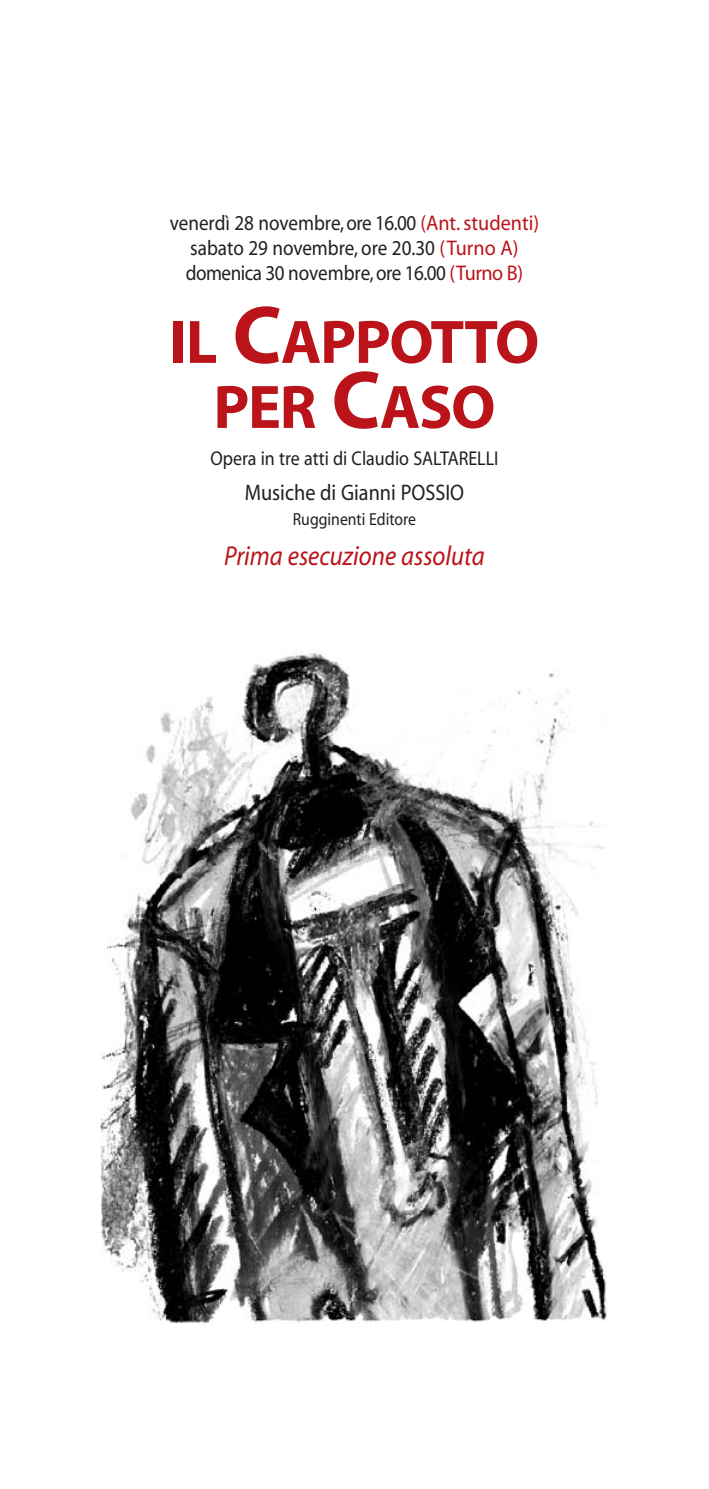
<style>
.page{position:relative;width:709px;height:1489px;background:#fff}
.page>*{position:absolute;margin:0;border:0;box-sizing:border-box;transform-origin:0 0}
.t1{font:700 62px/65px "Myriad";letter-spacing:-.02em;color:#ba1319;text-align:center}
.t2{font:italic 27.5px "Myriad";color:#ba1319;scale:.9 1}
.t3{font:22.5px "Myriad";color:#231f20;scale:.9 1}
.t4{font:21.25px/25px "Myriad";color:#231f20;text-align:center;scale:.9 1}
.t5{font:20px "Myriad";color:#231f20;scale:.9 1}
.t6{font:17.5px "Myriad";color:#231f20;scale:.9 1}
.s1{color:#ba1319}
.s2{font-size:82.5px}
</style>
<div class="page">
<img style="left:100px;top:652px;width:507px;height:670px">
<p class="t4" style="left:170px;top:212px;width:412px">venerdì 28 novembre, ore 16.00 <span class="s1">(Ant. studenti) </span>sabato 29 novembre, ore 20.30 <span class="s1">(Turno A) </span>domenica 30 novembre, ore 16.00 <span class="s1">(Turno B)</span></p>
<h1 class="t1" style="left:169px;top:314px;width:371px">IL <span class="s2">C</span>APPOTTO<br>PER <span class="s2">C</span>ASO</h1>
<p class="t5" style="left:210px;top:451px;width:321px">Opera in tre atti di Claudio SALTARELLI</p>
<p class="t3" style="left:245px;top:484px;width:245px">Musiche di Gianni POSSIO</p>
<p class="t6" style="left:293px;top:513px;width:138px">Rugginenti Editore</p>
<p class="t2" style="left:224px;top:546px;width:291px">Prima esecuzione assoluta</p>
</div>
